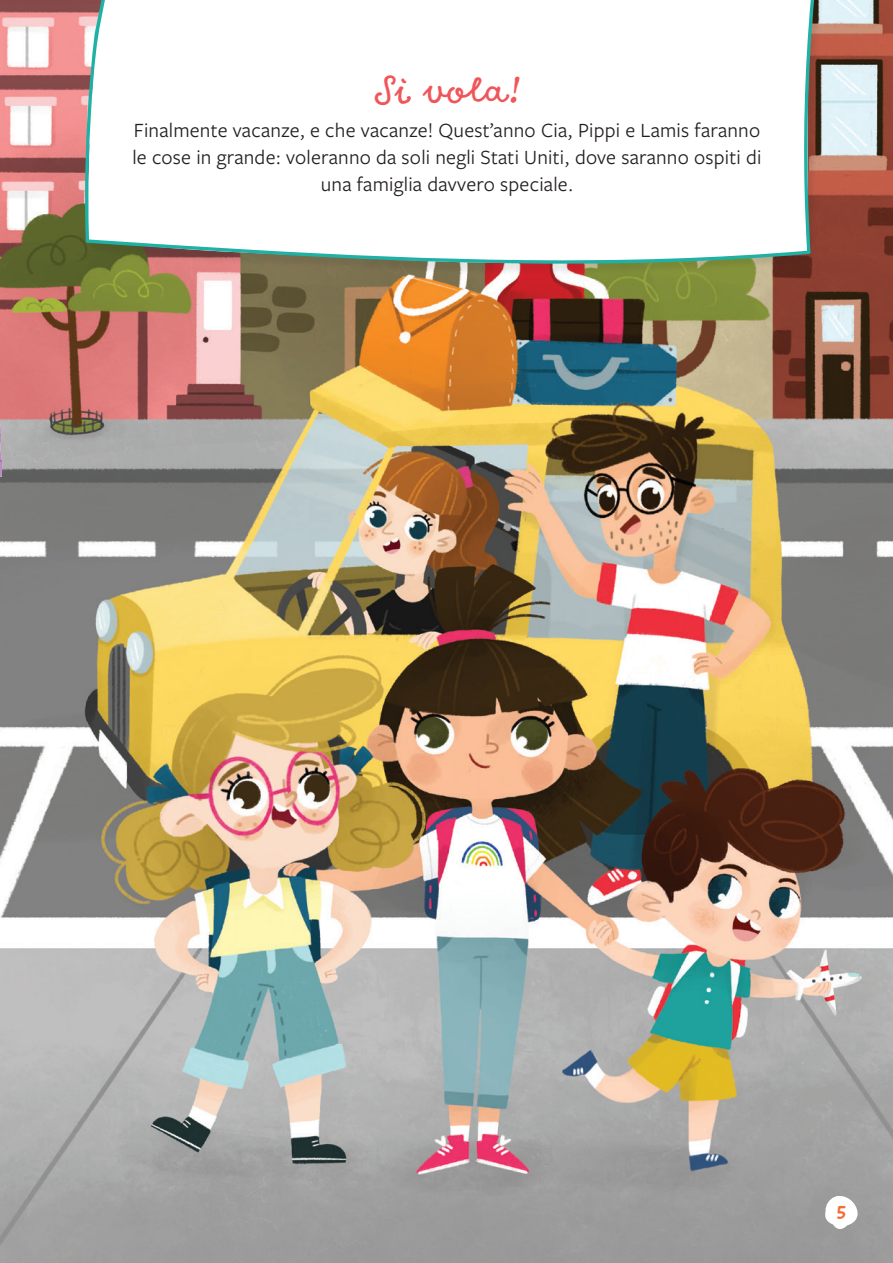
<style>
.page{position:relative;width:893px;height:1263px;background:#fff}
.page>*{position:absolute;margin:0;border:0;box-sizing:border-box;transform-origin:0 0}
.t1{font:42px "Goodlife Script";color:#f05559}
.t2{font:21px/27px "Freight Sans Pro";letter-spacing:.01em;color:#231f20;text-align:center}
.t3{font:19.5px "Good Dog New";color:#f16d36}
</style>
<div class="page">
<img style="left:0;top:0;width:893px;height:1263px">
<svg style="left:0;top:210px;width:2px;height:268px"></svg>
<svg style="left:822px;top:1191px;width:41px;height:40px"></svg>
<div style="left:87px;top:0;width:737px;height:275px;background:#231f20;opacity:.1"></div>
<svg style="left:85px;top:0;width:732px;height:265px"></svg>
<h1 class="t1" style="left:374px;top:68px;width:147px">Si vola!</h1>
<p class="t2" style="left:132px;top:115px;width:631px">Finalmente vacanze, e che vacanze! Quest’anno Cia, Pippi e Lamis faranno le cose in grande: voleranno da soli negli Stati Uniti, dove saranno ospiti di una famiglia davvero speciale.</p>
<p class="t3" style="left:837px;top:1199px;width:11px">5</p>
</div>
